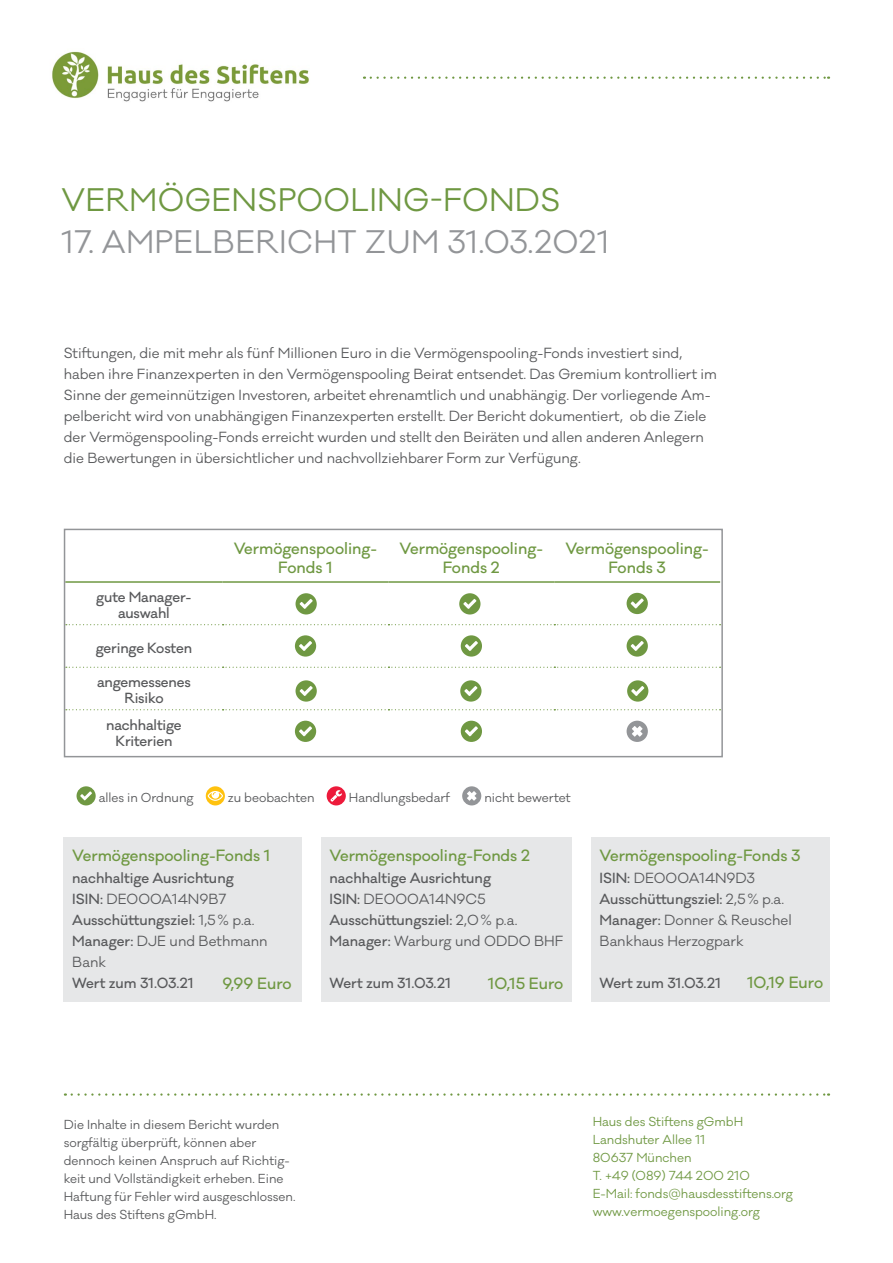
<style>
.page{position:relative;width:893px;height:1263px;background:#fff}
.page>*{position:absolute;margin:0;border:0;box-sizing:border-box;transform-origin:0 0}
.t1{font:30px "Galano Classic";letter-spacing:.01em;color:#939598}
.t2{font:30px "Galano Classic";letter-spacing:.01em;color:#6f9842}
.t3{font:500 15px/19.5px "Galano Classic";color:#6f9842;text-align:center}
.t4{font:13.5px/21px "Galano Classic";color:#58595b}
.t5{font:500 13.5px/21px "Galano Classic";letter-spacing:-.01em;color:#58595b;text-align:center}
.t6{font:12px/18px "Galano Classic";color:#58595b}
.t7{font:12px/18px "Galano Classic";color:#6f9842}
.s1{font-weight:400}
.s2{font-weight:500}
</style>
<div class="page">
<svg style="left:371px;top:77px;width:458px;height:2px"></svg>
<img style="left:52px;top:51px;width:257px;height:51px">
<hr style="left:65px;top:581px;width:158px;height:2px;background:#6f9842">
<hr style="left:223px;top:581px;width:165px;height:2px;background:#6f9842">
<hr style="left:388px;top:581px;width:166px;height:2px;background:#6f9842">
<hr style="left:554px;top:581px;width:166px;height:2px;background:#6f9842">
<svg style="left:67px;top:624px;width:653px;height:1px"></svg>
<svg style="left:67px;top:667px;width:653px;height:1px"></svg>
<svg style="left:67px;top:709px;width:653px;height:1px"></svg>
<div style="left:627px;top:593px;width:21px;height:21px;background:#6f9842;border-radius:50%"></div>
<svg style="left:631px;top:598px;width:13px;height:10px"></svg>
<div style="left:295px;top:635px;width:21px;height:22px;background:#6f9842;border-radius:50%"></div>
<svg style="left:299px;top:641px;width:13px;height:10px"></svg>
<div style="left:461px;top:635px;width:21px;height:22px;background:#6f9842;border-radius:50%"></div>
<svg style="left:465px;top:641px;width:13px;height:10px"></svg>
<div style="left:627px;top:635px;width:21px;height:22px;background:#6f9842;border-radius:50%"></div>
<svg style="left:631px;top:641px;width:13px;height:10px"></svg>
<div style="left:295px;top:721px;width:21px;height:21px;background:#6f9842;border-radius:50%"></div>
<svg style="left:299px;top:726px;width:13px;height:10px"></svg>
<div style="left:461px;top:721px;width:21px;height:21px;background:#6f9842;border-radius:50%"></div>
<svg style="left:465px;top:726px;width:13px;height:10px"></svg>
<div style="left:627px;top:721px;width:21px;height:21px;background:#939598;border-radius:50%"></div>
<svg style="left:632px;top:726px;width:11px;height:11px"></svg>
<div style="left:64px;top:529px;width:659px;height:228px;border:2px solid #939598"></div>
<div style="left:77px;top:786px;width:19px;height:19px;background:#6f9842;border-radius:50%"></div>
<svg style="left:80px;top:791px;width:12px;height:9px"></svg>
<svg style="left:206px;top:786px;width:19px;height:19px"></svg>
<svg style="left:208px;top:791px;width:15px;height:10px"></svg>
<div style="left:327px;top:786px;width:19px;height:19px;background:#ed1a3b;border-radius:50%"></div>
<svg style="left:330px;top:790px;width:12px;height:12px"></svg>
<div style="left:462px;top:786px;width:19px;height:19px;background:#939598;border-radius:50%"></div>
<svg style="left:467px;top:791px;width:10px;height:10px"></svg>
<div style="left:64px;top:837px;width:238px;height:164px;background:#e6e7e8"></div>
<div style="left:591px;top:837px;width:238px;height:164px;background:#e6e7e8"></div>
<div style="left:321px;top:837px;width:251px;height:164px;background:#e6e7e8"></div>
<svg style="left:72px;top:1093px;width:757px;height:3px"></svg>
<div style="left:460px;top:680px;width:21px;height:22px;background:#6f9842;border-radius:50%"></div>
<svg style="left:464px;top:686px;width:13px;height:10px"></svg>
<div style="left:627px;top:680px;width:21px;height:22px;background:#6f9842;border-radius:50%"></div>
<svg style="left:631px;top:686px;width:13px;height:10px"></svg>
<div style="left:296px;top:680px;width:21px;height:22px;background:#6f9842;border-radius:50%"></div>
<svg style="left:300px;top:686px;width:13px;height:10px"></svg>
<div style="left:296px;top:593px;width:21px;height:21px;background:#6f9842;border-radius:50%"></div>
<svg style="left:300px;top:599px;width:13px;height:10px"></svg>
<div style="left:459px;top:593px;width:21px;height:21px;background:#6f9842;border-radius:50%"></div>
<svg style="left:463px;top:599px;width:13px;height:10px"></svg>
<h1 class="t2" style="left:61px;top:180px;width:500px">VERMÖGENSPOOLING-FONDS</h1>
<h1 class="t1" style="left:61px;top:222px;width:550px">17. AMPELBERICHT ZUM 31.03.2021</h1>
<p class="t4" style="left:64px;top:343px;width:655px">Stiftungen, die mit mehr als fünf Millionen Euro in die Vermögenspooling-Fonds investiert sind, haben ihre Finanzexperten in den Vermögenspooling Beirat entsendet. Das Gremium kontrolliert im Sinne der gemeinnützigen Investoren, arbeitet ehrenamtlich und unabhängig. Der vorliegende Am&shy;pelbericht wird von unabhängigen Finanzexperten erstellt. Der Bericht dokumentiert, ob die Ziele der Vermögenspooling-Fonds erreicht wurden und stellt den Beiräten und allen anderen Anlegern die Bewertungen in übersichtlicher und nachvollziehbarer Form zur Verfügung.</p>
<p class="t5" style="left:96px;top:589px;width:97px;line-height:16.2px">gute Manager&shy;auswahl</p>
<p class="t5" style="left:96px;top:637px;width:98px">geringe Kosten</p>
<p class="t5" style="left:97px;top:674px;width:95px;line-height:16.2px">angemessenes<br>Risiko</p>
<p class="t5" style="left:106px;top:717px;width:77px;line-height:16.2px">nachhaltige<br>Kriterien</p>
<p class="t3" style="left:234px;top:539px;width:145px">Vermögenspooling-<br>Fonds 1</p>
<p class="t3" style="left:400px;top:539px;width:145px">Vermögenspooling-<br>Fonds 2</p>
<p class="t3" style="left:565px;top:539px;width:145px">Vermögenspooling-<br>Fonds 3</p>
<p class="t6" style="left:99px;top:789px;width:97px">alles in Ordnung</p>
<p class="t6" style="left:228px;top:789px;width:88px">zu beobachten</p>
<p class="t6" style="left:349px;top:789px;width:103px">Handlungsbedarf</p>
<p class="t6" style="left:484px;top:789px;width:88px">nicht bewertet</p>
<p class="t3" style="left:72px;top:846px;width:200px">Vermögenspooling-Fonds 1</p>
<p class="t5" style="left:72px;top:868px;width:197px;text-align:left">nachhaltige Ausrichtung<br>ISIN: <span class="s1">DE000A14N9B7<br></span>Ausschüttungsziel: <span class="s1">1,5% p.a.<br></span>Manager: <span class="s1">DJE und Bethmann<br>Bank</span></p>
<p class="t5" style="left:72px;top:973px;width:123px">Wert zum 31.03.21</p>
<p class="t3" style="left:330px;top:846px;width:202px">Vermögenspooling-Fonds 2</p>
<p class="t5" style="left:330px;top:868px;width:235px;text-align:left">nachhaltige Ausrichtung<br>ISIN: <span class="s1">DE000A14N9C5<br></span>Ausschüttungsziel: <span class="s1">2,0% p.a.<br></span>Manager: <span class="s1">Warburg und ODDO BHF</span></p>
<p class="t5" style="left:330px;top:973px;width:123px">Wert zum 31.03.21</p>
<p class="t3" style="left:600px;top:846px;width:202px">Vermögenspooling-Fonds 3</p>
<p class="t4" style="left:600px;top:868px;width:194px"><span class="s2">ISIN:</span> DE000A14N9D3<br><span class="s2">Ausschüttungsziel:</span> 2,5% p.a.<br><span class="s2">Manager:</span> Donner &amp; Reuschel<br>Bankhaus Herzogpark</p>
<p class="t5" style="left:600px;top:973px;width:123px">Wert zum 31.03.21</p>
<p class="t3" style="left:222px;top:974px;width:71px">9,99 Euro</p>
<p class="t3" style="left:488px;top:974px;width:77px">10,15 Euro</p>
<p class="t3" style="left:747px;top:973px;width:78px">10,19 Euro</p>
<p class="t6" style="left:64px;top:1116px;width:233px">Die Inhalte in diesem Bericht wurden sorgfältig überprüft, können aber dennoch keinen Anspruch auf Richtig&shy;keit und Vollständigkeit erheben. Eine Haftung für Fehler wird ausgeschlossen.<br>Haus des Stiftens gGmbH.</p>
<p class="t7" style="left:593px;top:1113px;width:202px">Haus des Stiftens gGmbH<br>Landshuter Allee 11<br>80637 München<br>T. +49 (089) 744 200 210<br>E-Mail: fonds@hausdesstiftens.org www.vermoegenspooling.org</p>
</div>
